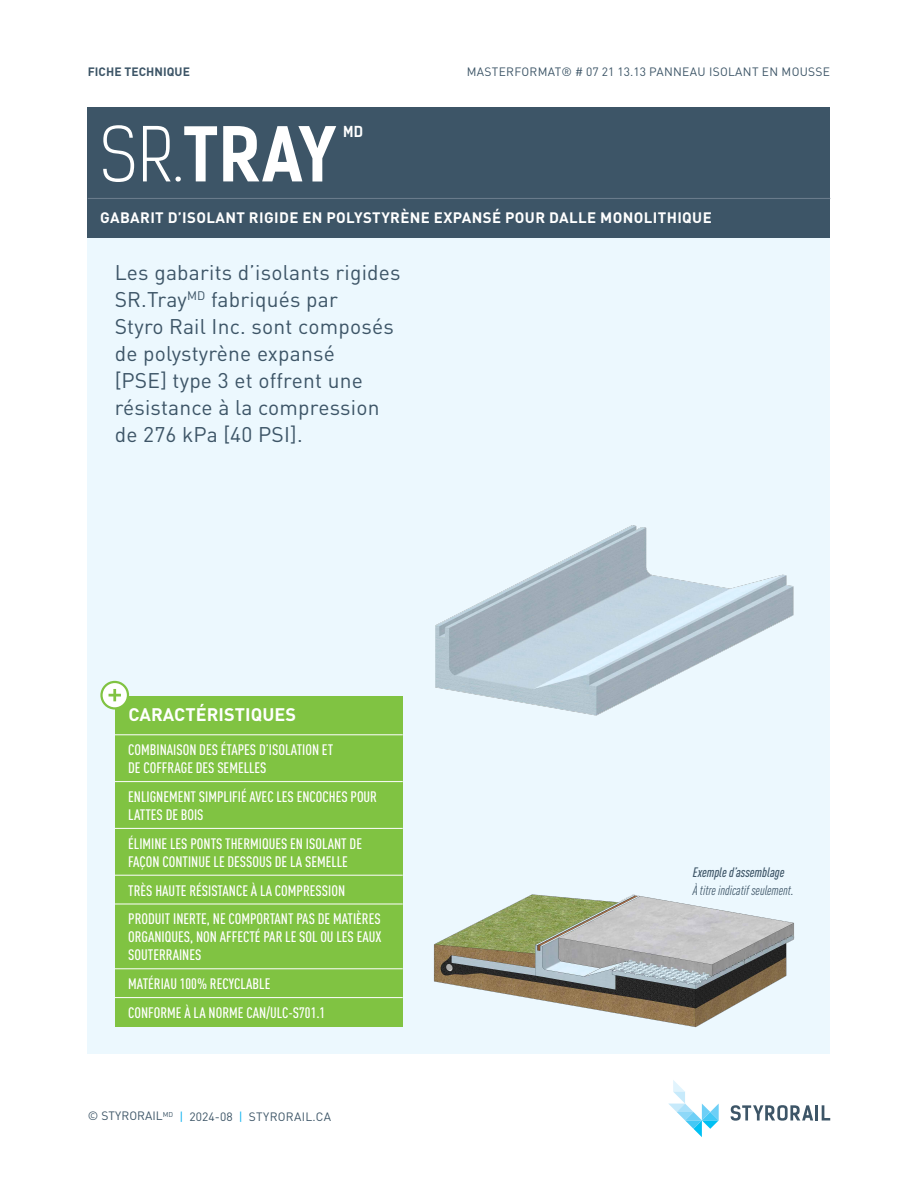
<style>
.page{position:relative;width:918px;height:1188px;background:#fff}
.page>*{position:absolute;margin:0;border:0;box-sizing:border-box;transform-origin:0 0}
.t1{font:700 71.85px "Kelson Sans";color:#fff}
.t2{font:21px/27px "DIN Pro";letter-spacing:.01em;color:#3d5567}
.t3{font:700 18px "DIN Pro";letter-spacing:.005em;color:#fff}
.t4{font:500 15px/18px "DIN Cond";color:#fff}
.t5{font:700 15px "DIN Pro";letter-spacing:.025em;color:#fff}
.t6{font:700 14.4px "Kelson Sans";color:#fff}
.t7{font:italic condensed 13.5px/18px "DIN Pro";color:#3d5567}
.t8{font:12px "DIN Pro";letter-spacing:.025em;color:#3d5567}
.t9{font:12px "DIN Pro";letter-spacing:.005em;color:#3d5567}
.t10{font:700 12px "DIN Pro";letter-spacing:.005em;color:#3d5567}
.s1{font-weight:300}
.s2{color:#00aeef}
.s3{font-weight:500}
.s4{font-size:15px}
</style>
<div class="page">
<svg style="left:668px;top:1080px;width:51px;height:57px"></svg>
<svg style="left:731px;top:1105px;width:82px;height:16px"></svg>
<hr style="left:815px;top:1105px;width:3px;height:16px;background:#3d5567">
<svg style="left:822px;top:1105px;width:8px;height:16px"></svg>
<div style="left:88px;top:238px;width:742px;height:815px;background:#ecf8fe"></div>
<div style="left:88px;top:108px;width:742px;height:130px;background:#3d5567"></div>
<hr style="left:88px;top:198px;width:742px;height:1px;background:#697b8b">
<div style="left:115px;top:696px;width:288px;height:331px;background:#80c342"></div>
<hr style="left:115px;top:735px;width:288px;height:1px;background:#fff">
<hr style="left:115px;top:781px;width:288px;height:1px;background:#fff">
<hr style="left:115px;top:828px;width:288px;height:1px;background:#fff">
<hr style="left:115px;top:875px;width:288px;height:1px;background:#fff">
<hr style="left:115px;top:904px;width:288px;height:1px;background:#fff">
<hr style="left:115px;top:969px;width:288px;height:1px;background:#fff">
<hr style="left:115px;top:997px;width:288px;height:1px;background:#fff">
<svg style="left:102px;top:682px;width:26px;height:26px"></svg>
<div style="left:100px;top:681px;width:29px;height:29px;border:2px solid #80c342;border-radius:50%"></div>
<svg style="left:109px;top:689px;width:12px;height:12px"></svg>
<img style="left:434px;top:525px;width:360px;height:503px">
<p class="t10" style="left:88px;top:62px;width:104px">FICHE TECHNIQUE</p>
<p class="t8" style="left:467px;top:62px;width:365px">MASTERFORMAT® # 07 21 13.13 PANNEAU ISOLANT EN MOUSSE</p>
<h1 class="t1" style="left:100px;top:111px;width:237px"><span class="s1">SR.</span>TRAY</h1>
<p class="t6" style="left:343px;top:123px;width:21px">MD</p>
<p class="t5" style="left:100px;top:205px;width:613px">GABARIT D’ISOLANT RIGIDE EN POLYSTYRÈNE EXPANSÉ POUR DALLE MONOLITHIQUE</p>
<h2 class="t2" style="left:115px;top:256px;width:287px">Les gabarits d’isolants rigides<br>SR.Tray<sup>MD</sup> fabriqués par<br>Styro Rail Inc. sont composés de polystyrène expansé<br>[PSE] type 3 et offrent une résistance à la compression de 276 kPa [40 PSI].</h2>
<p class="t3" style="left:128px;top:700px;width:169px">CARACTÉRISTIQUES</p>
<p class="t4" style="left:128px;top:741px;width:206px">COMBINAISON DES ÉTAPES D’ISOLATION ET<br>DE COFFRAGE DES SEMELLES</p>
<p class="t4" style="left:128px;top:787px;width:250px">ENLIGNEMENT SIMPLIFIÉ AVEC LES ENCOCHES POUR<br>LATTES DE BOIS</p>
<p class="t4" style="left:128px;top:834px;width:235px">ÉLIMINE LES PONTS THERMIQUES EN ISOLANT DE<br>FAÇON CONTINUE LE DESSOUS DE LA SEMELLE</p>
<p class="t4" style="left:128px;top:876px;width:254px;line-height:28.8px">TRÈS HAUTE RÉSISTANCE À LA COMPRESSION<br>PRODUIT INERTE, NE COMPORTANT PAS DE MATIÈRES</p>
<p class="t4" style="left:128px;top:928px;width:255px">ORGANIQUES, NON AFFECTÉ PAR LE SOL OU LES EAUX<br>SOUTERRAINES</p>
<p class="t4" style="left:128px;top:969px;width:199px;line-height:28.8px">MATÉRIAU 100% RECYCLABLE<br>CONFORME À LA NORME CAN/ULC-S701.1</p>
<p class="t9" style="left:88px;top:1107px;width:245px">© STYRORAIL<sup>MD</sup> <span class="s2">|</span> 2024-08 <span class="s2">|</span> STYRORAIL.CA</p>
<p class="t7" style="left:693px;top:862px;width:102px"><span class="s3">Exemple d’assemblage<br></span>À titre indicatif seulement<span class="s4">.</span></p>
</div>
